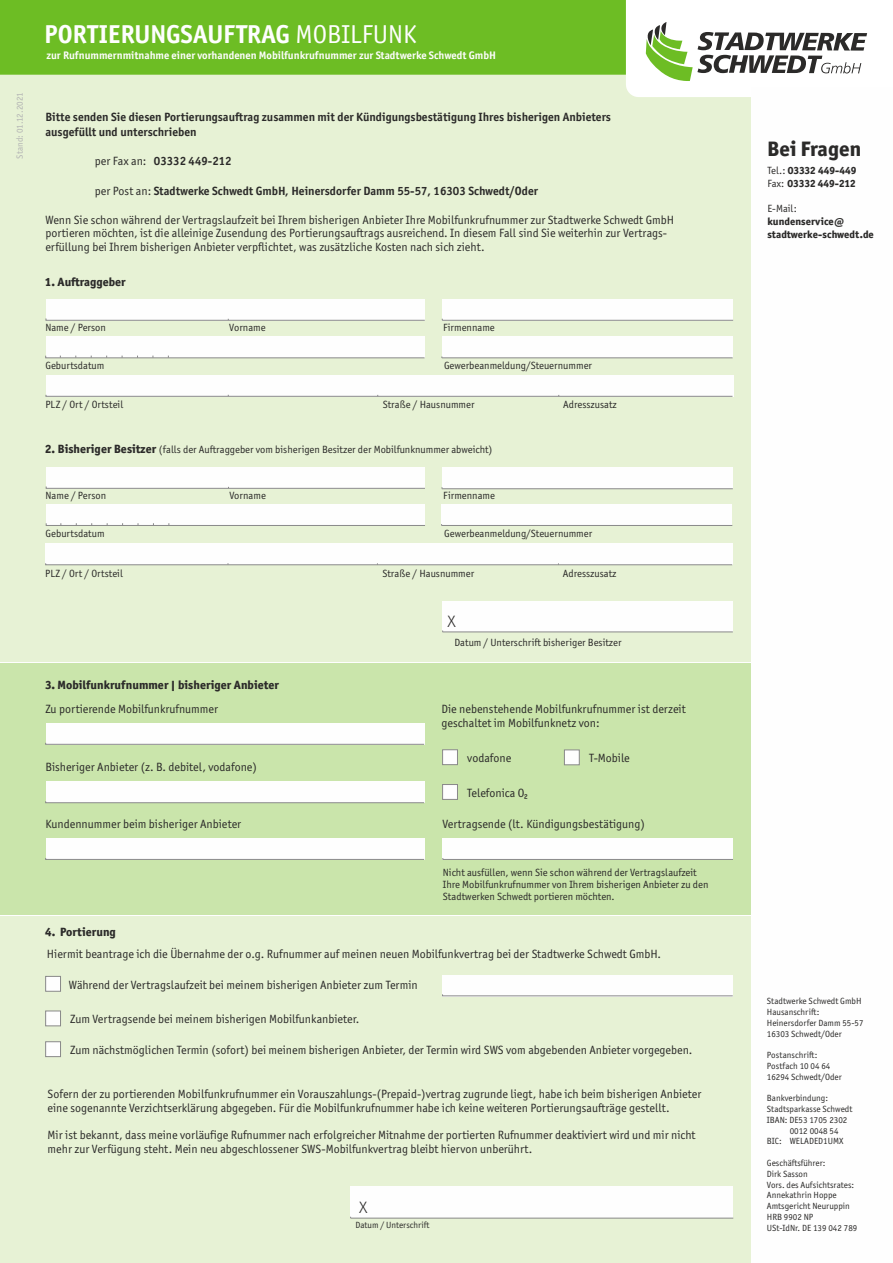
<style>
.page{position:relative;width:893px;height:1263px;background:#fff}
.page>*{position:absolute;margin:0;border:0;box-sizing:border-box;transform-origin:0 0}
.t1{font:700 25.95px "Officina Sans ITC Pro";color:#fefefe}
.t2{font:800 21px "Officina Sans ITC Pro";color:#2b2a29}
.t3{font:16.5px "Meta Light LF";color:#2b2a29}
.t4{font:12px/13.8px "Officina Sans ITC Pro";color:#2b2a29}
.t5{font:700 12px/14.7px "Officina Sans ITC Pro";color:#2b2a29}
.t6{font:800 12px "Officina Sans ITC Pro";color:#2b2a29}
.t7{font:700 10.95px "Officina Sans ITC Pro";color:#fefefe}
.t8{font:10.5px/12px "Officina Sans ITC Pro";color:#2b2a29}
.t9{font:800 10.5px/13px "Officina Sans ITC Pro";color:#2b2a29}
.t10{font:9px/10.8px "Officina Sans ITC Pro";color:#2b2a29}
.t11{font:9px "Officina Sans ITC Pro";color:#b2b3b3}
.s1{font-weight:400}
.s2{font-weight:800;font-size:12px}
</style>
<div class="page">
<div style="left:0;top:75px;width:751px;height:1188px;background:#e7f2d5"></div>
<div style="left:0;top:0;width:633px;height:75px;background:#6dbd24"></div>
<div style="left:0;top:663px;width:752px;height:252px;background:#cae5ab"></div>
<hr style="left:0;top:662px;width:799px;height:1px;background:#fefefe">
<hr style="left:0;top:915px;width:799px;height:1px;background:#fefefe">
<div style="left:751px;top:88px;width:142px;height:1175px;background:#fefefe"></div>
<div style="left:46px;top:337px;width:379px;height:21px;background:#fefefe"></div>
<div style="left:46px;top:504px;width:379px;height:21px;background:#fefefe"></div>
<div style="left:46px;top:299px;width:379px;height:21px;background:#fefefe"></div>
<div style="left:46px;top:467px;width:379px;height:21px;background:#fefefe"></div>
<div style="left:46px;top:375px;width:687px;height:21px;background:#fefefe"></div>
<div style="left:46px;top:544px;width:687px;height:21px;background:#fefefe"></div>
<div style="left:46px;top:723px;width:378px;height:21px;background:#fefefe"></div>
<div style="left:442px;top:975px;width:291px;height:21px;background:#fefefe"></div>
<div style="left:46px;top:782px;width:378px;height:21px;background:#fefefe"></div>
<div style="left:46px;top:838px;width:378px;height:21px;background:#fefefe"></div>
<div style="left:442px;top:337px;width:290px;height:21px;background:#fefefe"></div>
<div style="left:441px;top:505px;width:291px;height:21px;background:#fefefe"></div>
<div style="left:442px;top:299px;width:291px;height:21px;background:#fefefe"></div>
<div style="left:442px;top:468px;width:290px;height:21px;background:#fefefe"></div>
<div style="left:443px;top:838px;width:290px;height:21px;background:#fefefe"></div>
<hr style="left:443px;top:859px;width:290px;height:1px;background:#898989">
<hr style="left:442px;top:320px;width:291px;height:1px;background:#898989">
<hr style="left:442px;top:488px;width:291px;height:1px;background:#898989">
<hr style="left:442px;top:358px;width:291px;height:1px;background:#898989">
<hr style="left:441px;top:525px;width:291px;height:1px;background:#898989">
<svg style="left:45px;top:742px;width:379px;height:3px"></svg>
<svg style="left:442px;top:994px;width:291px;height:2px"></svg>
<svg style="left:45px;top:801px;width:379px;height:2px"></svg>
<svg style="left:45px;top:858px;width:379px;height:2px"></svg>
<svg style="left:46px;top:318px;width:379px;height:3px"></svg>
<svg style="left:46px;top:486px;width:379px;height:3px"></svg>
<svg style="left:46px;top:394px;width:687px;height:3px"></svg>
<svg style="left:45px;top:563px;width:687px;height:2px"></svg>
<svg style="left:45px;top:355px;width:380px;height:3px"></svg>
<svg style="left:46px;top:523px;width:379px;height:3px"></svg>
<div style="left:442px;top:601px;width:291px;height:31px;background:#fefefe"></div>
<hr style="left:442px;top:632px;width:291px;height:1px;background:#898989">
<div style="left:442px;top:750px;width:16px;height:15px;background:#fefefe;border:1px solid #898989"></div>
<div style="left:45px;top:976px;width:16px;height:15px;background:#fefefe;border:1px solid #898989"></div>
<div style="left:564px;top:750px;width:15px;height:15px;background:#fefefe;border:1px solid #898989"></div>
<div style="left:45px;top:1011px;width:16px;height:15px;background:#fefefe;border:1px solid #898989"></div>
<div style="left:45px;top:1041px;width:16px;height:16px;background:#fefefe;border:1px solid #898989"></div>
<div style="left:442px;top:784px;width:16px;height:15px;background:#fefefe;border:1px solid #898989"></div>
<div style="left:351px;top:1186px;width:382px;height:32px;background:#fefefe"></div>
<hr style="left:351px;top:1218px;width:382px;height:1px;background:#898989">
<svg style="left:645px;top:22px;width:222px;height:59px"></svg>
<p class="t11" style="left:16px;top:158px;width:68px;rotate:-90deg">Stand: 01.12.2021</p>
<h1 class="t1" style="left:44px;top:24px;width:374px">PORTIERUNGSAUFTRAG <span class="s1">MOBILFUNK</span></h1>
<p class="t7" style="left:46px;top:52px;width:451px">zur Rufnummernmitnahme einer vorhandenen Mobilfunkrufnummer zur Stadtwerke Schwedt GmbH</p>
<p class="t5" style="left:45px;top:111px;width:567px">Bitte senden Sie diesen Portierungsauftrag zusammen mit der Kündigungsbestätigung Ihres bisherigen Anbieters ausgefüllt und unterschrieben</p>
<p class="t5" style="left:95px;top:155px;width:138px"><span class="s1">per Fax an:</span> 03332 449-212</p>
<p class="t5" style="left:95px;top:185px;width:445px"><span class="s1">per Post an:</span> Stadtwerke Schwedt GmbH, Heinersdorfer Damm 55-57, 16303 Schwedt/Oder</p>
<p class="t4" style="left:45px;top:214px;width:630px">Wenn Sie schon während der Vertragslaufzeit bei Ihrem bisherigen Anbieter Ihre Mobilfunkrufnummer zur Stadtwerke Schwedt GmbH portieren möchten, ist die alleinige Zusendung des Portierungsauftrags ausreichend. In diesem Fall sind Sie weiterhin zur Vertrags&shy;erfüllung bei Ihrem bisherigen Anbieter verpflichtet, was zusätzliche Kosten nach sich zieht.</p>
<p class="t6" style="left:45px;top:277px;width:82px">1. Auftraggeber</p>
<p class="t8" style="left:45px;top:322px;width:62px">Name / Person</p>
<p class="t8" style="left:229px;top:322px;width:38px">Vorname</p>
<p class="t8" style="left:443px;top:322px;width:53px">Firmenname</p>
<p class="t8" style="left:45px;top:360px;width:60px">Geburtsdatum</p>
<p class="t8" style="left:444px;top:360px;width:150px">Gewerbeanmeldung/Steuernummer</p>
<p class="t8" style="left:46px;top:399px;width:79px">PLZ / Ort / Ortsteil</p>
<p class="t8" style="left:383px;top:399px;width:93px">Straße / Hausnummer</p>
<p class="t8" style="left:563px;top:399px;width:55px">Adresszusatz</p>
<p class="t8" style="left:45px;top:445px;width:449px"><span class="s2">2. Bisheriger Besitzer</span> (falls der Auftraggeber vom bisherigen Besitzer der Mobilfunknummer abweicht)</p>
<p class="t8" style="left:46px;top:491px;width:62px">Name / Person</p>
<p class="t8" style="left:230px;top:491px;width:38px">Vorname</p>
<p class="t8" style="left:443px;top:491px;width:53px">Firmenname</p>
<p class="t8" style="left:46px;top:528px;width:60px">Geburtsdatum</p>
<p class="t8" style="left:444px;top:528px;width:150px">Gewerbeanmeldung/Steuernummer</p>
<p class="t8" style="left:45px;top:568px;width:79px">PLZ / Ort / Ortsteil</p>
<p class="t8" style="left:383px;top:568px;width:93px">Straße / Hausnummer</p>
<p class="t8" style="left:563px;top:568px;width:55px">Adresszusatz</p>
<h3 class="t3" style="left:447px;top:614px;width:10px">X</h3>
<p class="t6" style="left:45px;top:680px;width:235px">3. Mobilfunkrufnummer | bisheriger Anbieter</p>
<p class="t4" style="left:45px;top:704px;width:174px">Zu portierende Mobilfunkrufnummer</p>
<p class="t4" style="left:45px;top:761px;width:213px">Bisheriger Anbieter (z. B. debitel, vodafone)</p>
<p class="t4" style="left:45px;top:818px;width:197px">Kundennummer beim bisheriger Anbieter</p>
<p class="t6" style="left:45px;top:927px;width:72px">4. Portierung</p>
<p class="t8" style="left:454px;top:638px;width:169px">Datum / Unterschrift bisheriger Besitzer</p>
<p class="t4" style="left:441px;top:703px;width:246px">Die nebenstehende Mobilfunkrufnummer ist derzeit geschaltet im Mobilfunknetz von:</p>
<p class="t4" style="left:467px;top:752px;width:46px">vodafone</p>
<p class="t4" style="left:589px;top:752px;width:42px">T-Mobile</p>
<p class="t4" style="left:467px;top:787px;width:59px">Telefonica O</p>
<p class="t4" style="left:524px;top:794px;width:6px">²</p>
<p class="t4" style="left:442px;top:818px;width:204px">Vertragsende (lt. Kündigungsbestätigung)</p>
<p class="t8" style="left:443px;top:868px;width:267px">Nicht ausfüllen, wenn Sie schon während der Vertragslaufzeit<br>Ihre Mobilfunkrufnummer von Ihrem bisherigen Anbieter zu den<br>Stadtwerken Schwedt portieren möchten.</p>
<p class="t4" style="left:47px;top:948px;width:616px">Hiermit beantrage ich die Übernahme der o.g. Rufnummer auf meinen neuen Mobilfunkvertrag bei der Stadtwerke Schwedt GmbH.</p>
<p class="t4" style="left:69px;top:980px;width:350px">Während der Vertragslaufzeit bei meinem bisherigen Anbieter zum Termin</p>
<p class="t4" style="left:70px;top:1014px;width:291px">Zum Vertragsende bei meinem bisherigen Mobilfunkanbieter.</p>
<p class="t4" style="left:70px;top:1044px;width:624px">Zum nächstmöglichen Termin (sofort) bei meinem bisherigen Anbieter, der Termin wird SWS vom abgebenden Anbieter vorgegeben.</p>
<p class="t4" style="left:48px;top:1088px;width:655px">Sofern der zu portierenden Mobilfunkrufnummer ein Vorauszahlungs-(Prepaid-)vertrag zugrunde liegt, habe ich beim bisherigen Anbieter eine sogenannte Verzichtserklärung abgegeben. Für die Mobilfunkrufnummer habe ich keine weiteren Portierungsaufträge gestellt.</p>
<p class="t4" style="left:48px;top:1129px;width:649px">Mir ist bekannt, dass meine vorläufige Rufnummer nach erfolgreicher Mitnahme der portierten Rufnummer deaktiviert wird und mir nicht mehr zur Verfügung steht. Mein neu abgeschlossener SWS-Mobilfunkvertrag bleibt hiervon unberührt.</p>
<h3 class="t3" style="left:359px;top:1200px;width:10px">X</h3>
<p class="t10" style="left:355px;top:1220px;width:76px">Datum / Unterschrift</p>
<h2 class="t2" style="left:767px;top:141px;width:95px">Bei Fragen</h2>
<p class="t9" style="left:767px;top:165px;width:91px"><span class="s1">Tel.:</span> 03332 449-449<br><span class="s1">Fax:</span> 03332 449-212</p>
<p class="t8" style="left:767px;top:204px;width:31px">E-Mail:</p>
<p class="t9" style="left:767px;top:216px;width:108px">kundenservice@ stadtwerke-schwedt.de</p>
<p class="t10" style="left:767px;top:997px;width:98px">Stadtwerke Schwedt GmbH<br>Hausanschrift:<br>Heinersdorfer Damm 55-57<br>16303 Schwedt/Oder</p>
<p class="t10" style="left:767px;top:1051px;width:76px">Postanschrift:<br>Postfach 10 04 64<br>16294 Schwedt/Oder</p>
<p class="t10" style="left:767px;top:1094px;width:63px">Bankverbindung:</p>
<p class="t10" style="left:767px;top:1105px;width:87px">Stadtsparkasse Schwedt</p>
<p class="t10" style="left:767px;top:1115px;width:82px">IBAN: DE53 1705 2302</p>
<p class="t10" style="left:790px;top:1126px;width:50px">0012 0048 54</p>
<p class="t10" style="left:767px;top:1137px;width:78px">BIC: WELADED1UMX</p>
<p class="t10" style="left:767px;top:1158px;width:92px">Geschäftsführer:<br>Dirk Sasson<br>Vors. des Aufsichtsrates:<br>Annekathrin Hoppe<br>Amtsgericht Neuruppin<br>HRB 9902 NP<br>USt-IdNr. DE 139 042 789</p>
</div>
